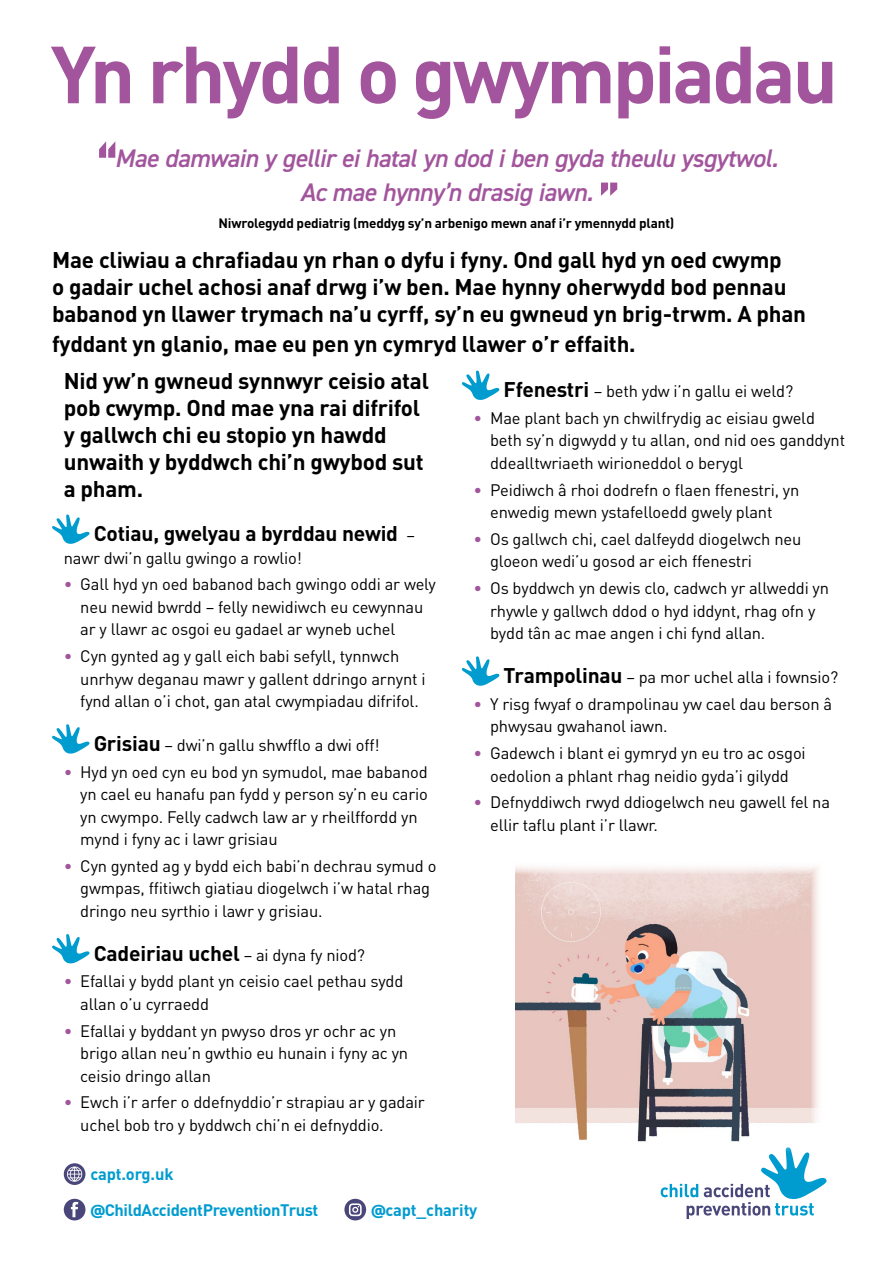
<style>
.page{position:relative;width:893px;height:1263px;background:#fff}
.page>*{position:absolute;margin:0;border:0;box-sizing:border-box;transform-origin:0 0}
.t1{font:700 79.5px "DIN Pro";letter-spacing:-.04em;color:#a2559d}
.t2{font:italic 600 25.5px/34.2px "DIN2014";letter-spacing:-.02em;color:#a2559d;text-align:center}
.t3{font:700 22.5px/27px "DIN Pro";letter-spacing:-.01em;color:#000}
.t4{font:700 21px "DIN Pro";letter-spacing:-.01em;color:#000}
.t5{font:16.5px/22.5px "DIN Pro";letter-spacing:-.01em;color:#000}
.t6{font:700 16.5px "DIN Pro";letter-spacing:-.025em;color:#009cd0}
.t7{font:700 13.5px "DIN Pro";letter-spacing:-.015em;color:#000}
.s1{font-weight:400;font-size:16.5px}
.s2{color:#a2559d}
.s3{font-weight:700;font-size:21px}
.s4{font-family:"DIN2014"}
</style>
<div class="page">
<svg style="left:52px;top:514px;width:38px;height:30px"></svg>
<svg style="left:52px;top:724px;width:38px;height:30px"></svg>
<svg style="left:52px;top:934px;width:38px;height:29px"></svg>
<svg style="left:462px;top:370px;width:37px;height:30px"></svg>
<svg style="left:462px;top:656px;width:37px;height:30px"></svg>
<svg style="left:99px;top:141px;width:16px;height:17px"></svg>
<svg style="left:661px;top:1153px;width:165px;height:66px"></svg>
<img style="left:516px;top:867px;width:303px;height:286px">
<svg style="left:601px;top:183px;width:16px;height:13px"></svg>
<svg style="left:64px;top:1199px;width:21px;height:21px"></svg>
<svg style="left:344px;top:1199px;width:22px;height:21px"></svg>
<svg style="left:64px;top:1163px;width:21px;height:22px"></svg>
<h1 class="t1" style="left:51px;top:20px;width:789px">Yn rhydd o gwympiadau</h1>
<h2 class="t2" style="left:115px;top:140px;width:665px">Mae damwain y gellir ei hatal yn dod i ben gyda theulu ysgytwol.<br>Ac mae hynny’n drasig iawn.</h2>
<p class="t7" style="left:219px;top:213px;width:457px">Niwrolegydd pediatrig (meddyg sy’n arbenigo mewn anaf i’r ymennydd plant)</p>
<h3 class="t3" style="left:52px;top:246px;width:755px">Mae cliwiau a chrafiadau yn rhan o dyfu i fyny. Ond gall hyd yn oed cwymp<br>o gadair uchel achosi anaf drwg i’w ben. Mae hynny oherwydd bod pennau babanod yn llawer trymach na’u cyrff, sy’n eu gwneud yn brig-trwm. A phan</h3>
<h3 class="t3" style="left:52px;top:330px;width:585px">fyddant yn glanio, mae eu pen yn cymryd llawer o’r effaith.</h3>
<h3 class="t3" style="left:64px;top:367px;width:367px">Nid yw’n gwneud synnwyr ceisio atal pob cwymp. Ond mae yna rai difrifol y gallwch chi eu stopio yn hawdd unwaith y byddwch chi’n gwybod sut a pham.</h3>
<p class="t4" style="left:94px;top:519px;width:323px">Cotiau, gwelyau a byrddau newid <span class="s1">–</span></p>
<p class="t5" style="left:64px;top:546px;width:240px">nawr dwi’n gallu gwingo a rowlio!</p>
<p class="t5" style="left:80px;top:572px;width:357px;text-indent:-17px"><span class="s2">•</span> Gall hyd yn oed babanod bach gwingo oddi ar wely neu newid bwrdd – felly newidiwch eu cewynnau ar y llawr ac osgoi eu gadael ar wyneb uchel</p>
<p class="t5" style="left:80px;top:644px;width:347px;text-indent:-17px"><span class="s2">•</span> Cyn gynted ag y gall eich babi sefyll, tynnwch unrhyw deganau mawr y gallent ddringo arnynt i fynd allan o’i chot, gan atal cwympiadau difrifol.</p>
<p class="t5" style="left:94px;top:733px;width:287px"><span class="s3">Grisiau</span> – dwi’n gallu shwfflo a dwi off!</p>
<p class="t5" style="left:80px;top:760px;width:349px;text-indent:-17px"><span class="s2">•</span> Hyd yn oed cyn eu bod yn symudol, mae babanod yn cael eu hanafu pan fydd y person sy’n eu cario yn cwympo. Felly cadwch law ar y rheilffordd yn mynd i fyny ac i lawr grisiau</p>
<p class="t5" style="left:80px;top:854px;width:358px;text-indent:-17px"><span class="s2">•</span> Cyn gynted ag y bydd eich babi’n dechrau symud o gwmpas, ffitiwch giatiau diogelwch i’w hatal rhag dringo neu syrthio i lawr y grisiau.</p>
<p class="t4" style="left:94px;top:939px;width:273px">Cadeiriau uchel <span class="s1">– ai dyna fy niod?</span></p>
<p class="t5" style="left:80px;top:969px;width:325px;text-indent:-17px"><span class="s2">•</span> Efallai y bydd plant yn ceisio cael pethau sydd allan o’u cyrraedd</p>
<p class="t5" style="left:80px;top:1019px;width:329px;text-indent:-17px"><span class="s2">•</span> Efallai y byddant yn pwyso dros yr ochr ac yn brigo allan neu’n gwthio eu hunain i fyny ac yn ceisio dringo allan</p>
<p class="t5" style="left:80px;top:1090px;width:346px;text-indent:-17px"><span class="s2">•</span> Ewch i’r arfer o ddefnyddio’r strapiau ar y gadair uchel bob tro y byddwch chi’n ei defnyddio.</p>
<p class="t6" style="left:90px;top:1163px;width:85px">capt.org.uk</p>
<p class="t5" style="left:504px;top:379px;width:291px"><span class="s3">Ffenestri</span> – beth ydw i’n gallu ei weld?</p>
<p class="t5" style="left:490px;top:406px;width:357px;text-indent:-17px"><span class="s2">•</span> Mae plant bach yn chwilfrydig ac eisiau gweld beth sy’n digwydd y tu allan, ond nid oes ganddynt ddealltwriaeth wirioneddol o berygl</p>
<p class="t5" style="left:490px;top:478px;width:311px;text-indent:-17px"><span class="s2">•</span> Peidiwch â rhoi dodrefn o flaen ffenestri, yn enwedig mewn ystafelloedd gwely plant</p>
<p class="t5" style="left:490px;top:527px;width:313px;text-indent:-17px"><span class="s2">•</span> Os gallwch chi, cael dalfeydd diogelwch neu gloeon wedi’u gosod ar eich ffenestri</p>
<p class="t5" style="left:490px;top:576px;width:340px;text-indent:-17px"><span class="s2">•</span> Os byddwch yn dewis clo, cadwch yr allweddi yn rhywle y gallwch ddod o hyd iddynt, rhag ofn y bydd tân ac mae angen i chi fynd allan.</p>
<p class="t5" style="left:504px;top:665px;width:336px"><span class="s3">Trampolinau</span> – pa mor uchel alla i fownsio?</p>
<p class="t5" style="left:490px;top:692px;width:343px;text-indent:-17px"><span class="s2">•</span> Y risg fwyaf o drampolinau yw cael dau berson â phwysau gwahanol iawn.</p>
<p class="t5" style="left:474px;top:741px;width:334px;text-align:center"><span class="s2">•</span> Gadewch i blant ei gymryd yn eu tro ac osgoi oedolion a phlant rhag neidio gyda’i gilydd</p>
<p class="t5" style="left:490px;top:790px;width:341px;text-indent:-17px"><span class="s2">•</span> Defnyddiwch rwyd ddiogelwch neu gawell fel na ellir taflu plant i’r llawr.</p>
<p class="t6" style="left:90px;top:1198px;width:229px"><span class="s4">@</span>ChildAccidentPreventionTrust</p>
<p class="t6" style="left:371px;top:1198px;width:108px"><span class="s4">@</span>capt_charity</p>
</div>
